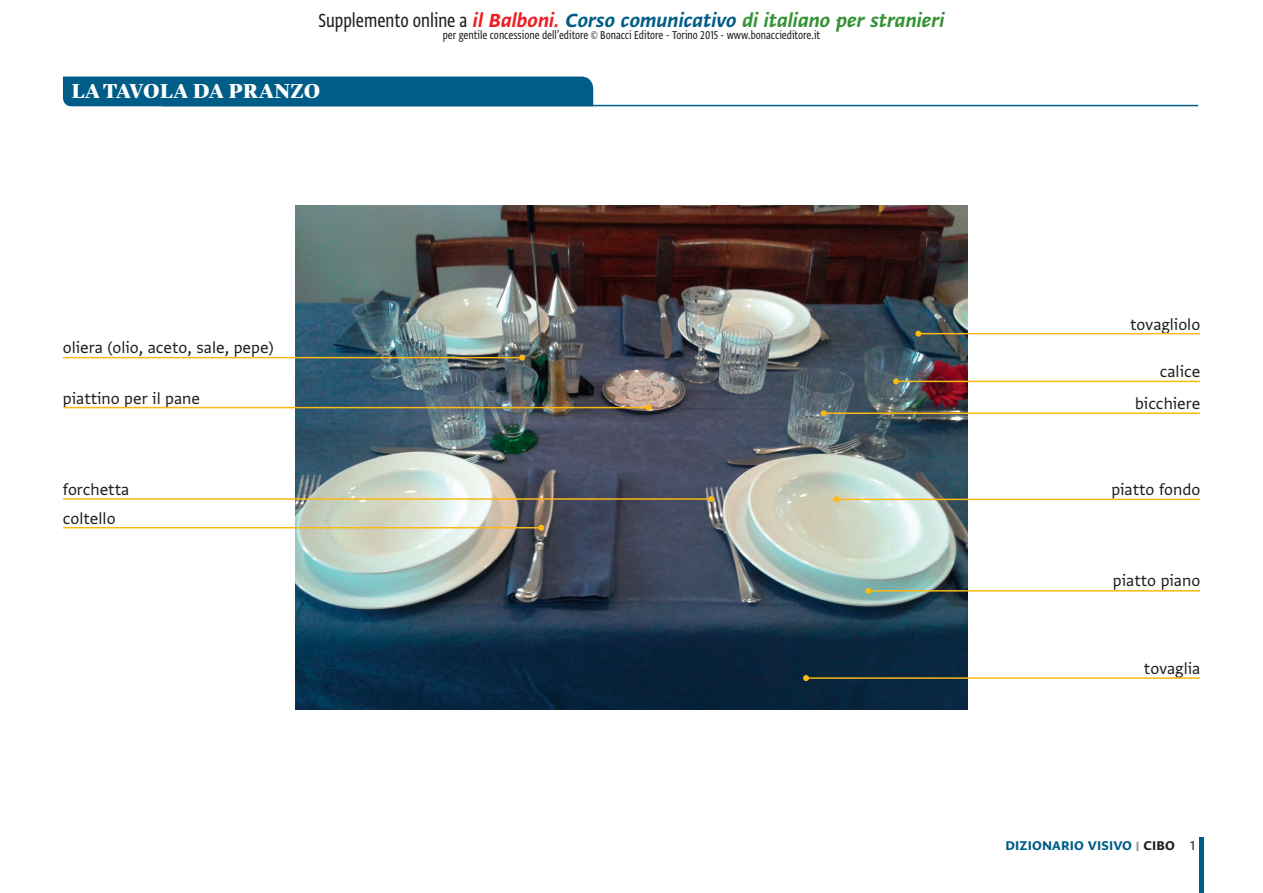
<style>
.page{position:relative;width:1263px;height:893px;background:#fff}
.page>*{position:absolute;margin:0;border:0;box-sizing:border-box;transform-origin:0 0}
.t1{font:700 24px "Greta Display Pro";letter-spacing:.01em;color:#fff}
.t2{font:22.5px "Greta Sans Std Bld Ita";color:#369237}
.t3{font:18px "Greta Sans Std";color:#231f20}
.t4{font:15px "Greta Sans Std Bld";letter-spacing:.01em;color:#005d87}
.t5{font:13.5px "Greta Sans Cnd Std";color:#231f20}
.s1{font-family:"Greta Sans Cnd Std";color:#231f20}
.s2{color:#ee1d23}
.s3{color:#005d87}
.s4{font-family:"Greta Sans Std";font-weight:900;color:#939598}
.s5{color:#231f20}
.s6{font-family:"Greta Sans Std";color:#231f20}
</style>
<div class="page">
<hr style="left:1199px;top:838px;width:4px;height:55px;background:#005d87">
<img style="left:296px;top:205px;width:671px;height:504px">
<hr style="left:162px;top:105px;width:1036px;height:1px;background:#005d87">
<div style="left:63px;top:77px;width:530px;height:29px;background:#005d87"></div>
<hr style="left:918px;top:333px;width:282px;height:1px;background:#fcb814">
<svg style="left:915px;top:331px;width:6px;height:6px"></svg>
<hr style="left:806px;top:677px;width:394px;height:2px;background:#fcb814">
<svg style="left:803px;top:675px;width:6px;height:6px"></svg>
<hr style="left:836px;top:499px;width:364px;height:1px;background:#fcb814">
<svg style="left:833px;top:496px;width:6px;height:6px"></svg>
<hr style="left:868px;top:590px;width:332px;height:2px;background:#fcb814">
<svg style="left:865px;top:588px;width:6px;height:6px"></svg>
<hr style="left:824px;top:412px;width:376px;height:2px;background:#fcb814">
<svg style="left:821px;top:410px;width:6px;height:6px"></svg>
<hr style="left:896px;top:381px;width:304px;height:1px;background:#fcb814">
<svg style="left:893px;top:378px;width:6px;height:6px"></svg>
<hr style="left:63px;top:357px;width:459px;height:1px;background:#fcb814">
<svg style="left:519px;top:355px;width:6px;height:6px"></svg>
<hr style="left:63px;top:527px;width:478px;height:1px;background:#fcb814">
<svg style="left:538px;top:525px;width:6px;height:6px"></svg>
<hr style="left:63px;top:407px;width:586px;height:1px;background:#fcb814">
<svg style="left:646px;top:405px;width:6px;height:6px"></svg>
<hr style="left:63px;top:498px;width:648px;height:2px;background:#fcb814">
<svg style="left:708px;top:496px;width:6px;height:6px"></svg>
<p class="t2" style="left:318px;top:7px;width:628px"><span class="s1">Supplemento online a</span> <span class="s2">il Balboni.</span> <span class="s3">Corso comunicativo</span> di italiano per stranieri</p>
<p class="t5" style="left:443px;top:27px;width:379px">per gentile concessione dell’editore © Bonacci Editore - Torino 2015 - www.bonaccieditore.it</p>
<h1 class="t1" style="left:72px;top:77px;width:250px">LA TAVOLA DA PRANZO</h1>
<p class="t3" style="left:63px;top:337px;width:212px">oliera (olio, aceto, sale, pepe)</p>
<p class="t3" style="left:63px;top:388px;width:139px">piattino per il pane</p>
<p class="t3" style="left:63px;top:479px;width:68px">forchetta</p>
<p class="t3" style="left:63px;top:508px;width:54px">coltello</p>
<p class="t3" style="left:1130px;top:314px;width:72px">tovagliolo</p>
<p class="t3" style="left:1160px;top:361px;width:42px">calice</p>
<p class="t3" style="left:1135px;top:393px;width:67px">bicchiere</p>
<p class="t3" style="left:1111px;top:479px;width:90px">piatto fondo</p>
<p class="t3" style="left:1113px;top:570px;width:89px">piatto piano</p>
<p class="t3" style="left:1144px;top:658px;width:58px">tovaglia</p>
<p class="t4" style="left:1005px;top:837px;width:191px">DIZIONARIO VISIVO <span class="s4">|</span> <span class="s5">CIBO</span> <span class="s6">1</span></p>
</div>
